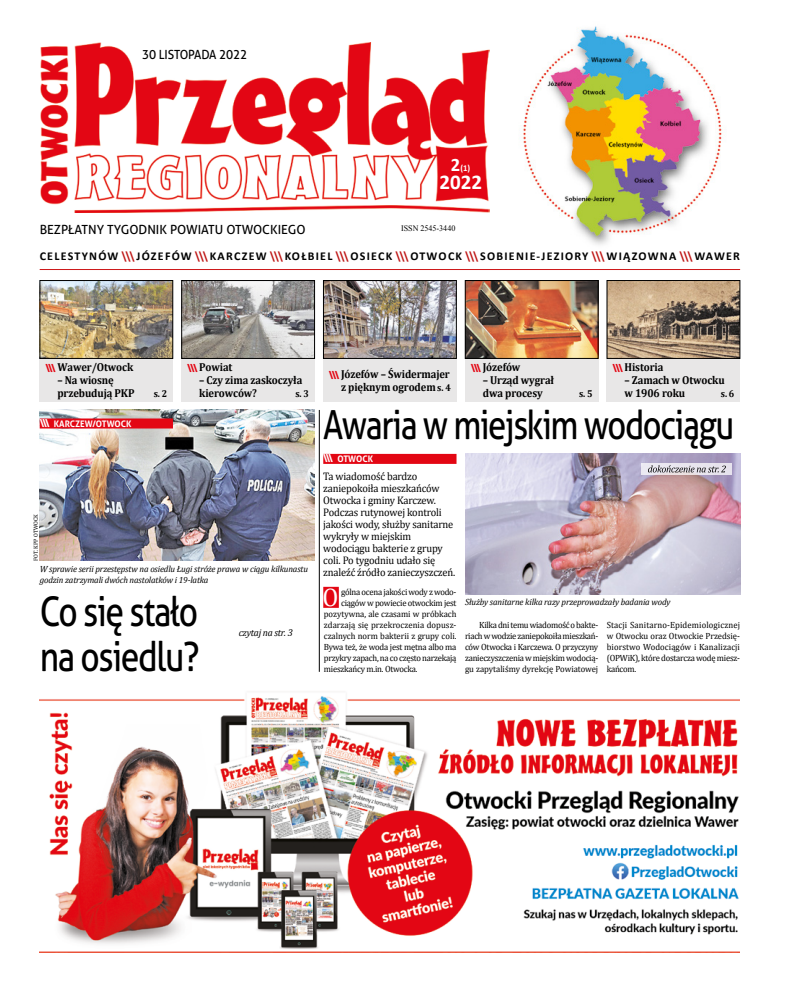
<style>
.page{position:relative;width:794px;height:993px;background:#fff}
.page>*{position:absolute;margin:0;border:0;box-sizing:border-box;transform-origin:0 0}
.t1{font:41px/45px "Aller";letter-spacing:-.04em;color:#000;scale:.82 1}
.t2{font:40px "Aller";letter-spacing:-.04em;color:#000;scale:.82 1}
.t3{font:25.5px "Cambria";color:#fff;scale:.96 1}
.t4{font:700 21px "Calibri";color:#fff}
.t5{font:12.6px "Aller";color:#000}
.t6{font:12.6px "Aller";color:#000;scale:.94 1}
.t7{font:700 12px "Calibri";letter-spacing:.105em;color:#000}
.t8{font:700 11.5px/13px "Cambria";letter-spacing:-.01em;color:#000;scale:.92 1}
.t9{font:11px/12px "Cambria";letter-spacing:-.015em;color:#000;scale:.95 1}
.t10{font:italic 10px "Cambria";letter-spacing:-.025em;color:#000;scale:.96 1}
.t11{font:700 10px "Cambria";color:#000;scale:.92 1}
.t12{font:9px/11px "Cambria";letter-spacing:-.025em;color:#000;text-align:justify;scale:.96 1}
.t13{font:italic 9px/11px "Cambria";letter-spacing:-.015em;color:#000}
.t14{font:9px "Cambria";letter-spacing:.005em;color:#000;scale:.96 1}
.t15{font:9px "Cambria";color:#000;scale:.96 1}
.t16{font:9px "Cambria";letter-spacing:-.005em;color:#000;scale:.96 1}
.t17{font:700 9px "Aller";color:#fff;scale:.96 1}
.t18{font:700 9px "Calibri";color:#fff}
.t19{font:8.4px "Times New Roman";color:#000;scale:.96 1}
.t20{font:6px "Cambria";color:#000;scale:.96 1}
.s1{font-size:19px}
.s2{color:#be1716}
.s3{font-size:11px}
.s4{font-size:10px}
</style>
<div class="page">
<img style="left:40px;top:42px;width:449px;height:170px">
<img style="left:523px;top:26px;width:199px;height:219px">
<div style="left:40px;top:280px;width:133px;height:121px;background:#e8e7e7"></div>
<div style="left:181px;top:280px;width:134px;height:121px;background:#e8e7e7"></div>
<div style="left:323px;top:280px;width:133px;height:121px;background:#e8e7e7"></div>
<div style="left:465px;top:280px;width:133px;height:121px;background:#e8e7e7"></div>
<div style="left:607px;top:280px;width:133px;height:121px;background:#e8e7e7"></div>
<img style="left:42px;top:282px;width:129px;height:74px">
<div style="left:40px;top:280px;width:133px;height:78px;border:1px solid #000"></div>
<img style="left:183px;top:282px;width:130px;height:74px">
<div style="left:181px;top:280px;width:134px;height:78px;border:1px solid #000"></div>
<img style="left:325px;top:282px;width:129px;height:74px">
<div style="left:323px;top:280px;width:133px;height:78px;border:1px solid #000"></div>
<img style="left:467px;top:282px;width:129px;height:74px">
<div style="left:465px;top:280px;width:133px;height:78px;border:1px solid #000"></div>
<img style="left:609px;top:282px;width:129px;height:74px">
<div style="left:607px;top:280px;width:133px;height:78px;border:1px solid #000"></div>
<hr style="left:40px;top:269px;width:700px;height:1px;background:#cd1719">
<img style="left:40px;top:696px;width:700px;height:256px">
<div style="left:323px;top:453px;width:133px;height:10px;background:#e30613"></div>
<div style="left:323px;top:586px;width:16px;height:21px;background:#e30613"></div>
<img style="left:40px;top:410px;width:275px;height:150px">
<img style="left:465px;top:454px;width:275px;height:140px">
<div style="left:40px;top:418px;width:133px;height:10px;background:#e30613"></div>
<svg style="left:641px;top:463px;width:91px;height:11px"></svg>
<svg style="left:648px;top:465px;width:78px;height:7px"></svg>
<hr style="left:319px;top:410px;width:1px;height:261px;background:#000">
<h3 class="t6" style="left:142px;top:46px;width:113px">30 LISTOPADA 2022</h3>
<h3 class="t5" style="left:40px;top:222px;width:267px">BEZPŁATNY TYGODNIK POWIATU OTWOCKIEGO</h3>
<p class="t18" style="left:451px;top:162px;width:21px"><span class="s1">2</span>(1)</p>
<h3 class="t4" style="left:439px;top:169px;width:44px">2022</h3>
<p class="t19" style="left:401px;top:222px;width:58px">ISSN 2545-3440</p>
<h3 class="t7" style="left:40px;top:248px;width:702px">CELESTYNÓW <span class="s2">\\\</span>JÓZEFÓW <span class="s2">\\\</span>KARCZEW <span class="s2">\\\</span>KOŁBIEL <span class="s2">\\\</span>OSIECK <span class="s2">\\\</span>OTWOCK <span class="s2">\\\</span>SOBIENIE-JEZIORY <span class="s2">\\\</span>WIĄZOWNA <span class="s2">\\\</span>WAWER</h3>
<p class="t8" style="left:45px;top:360px;width:97px"><sub>\\\</sub> Wawer/Otwock</p>
<p class="t8" style="left:57px;top:373px;width:85px">– Na wiosnę przebudują PKP</p>
<p class="t17" style="left:40px;top:418px;width:97px"><span class="s3">\\\</span> KARCZEW/OTWOCK</p>
<p class="t11" style="left:154px;top:386px;width:16px">s. 2</p>
<p class="t8" style="left:187px;top:360px;width:51px"><sub>\\\</sub> Powiat</p>
<p class="t8" style="left:199px;top:373px;width:114px">– Czy zima zaskoczyła kierowców?</p>
<p class="t11" style="left:295px;top:386px;width:16px">s. 3</p>
<p class="t20" style="left:32px;top:560px;width:50px;rotate:-90deg">FOT. KPP OTWOCK</p>
<p class="t13" style="left:40px;top:562px;width:270px">W sprawie serii przestępstw na osiedlu Ługi stróże prawa w ciągu kilkunastu godzin zatrzymali dwóch nastolatków i 19-latka</p>
<h1 class="t1" style="left:40px;top:588px;width:196px">Co się stało na osiedlu?</h1>
<p class="t10" style="left:239px;top:625px;width:58px">czytaj na str. 3</p>
<p class="t8" style="left:329px;top:367px;width:134px;text-align:right"><sub>\\\</sub> Józefów – Świdermajer z pięknym ogrodem <span class="s4">s. 4</span></p>
<p class="t8" style="left:471px;top:360px;width:55px"><sub>\\\</sub> Józefów</p>
<p class="t8" style="left:483px;top:373px;width:79px">– Urząd wygrał dwa procesy</p>
<p class="t11" style="left:579px;top:386px;width:16px">s. 5</p>
<p class="t8" style="left:612px;top:360px;width:57px"><sub>\\\</sub> Historia</p>
<p class="t8" style="left:624px;top:373px;width:110px">– Zamach w Otwocku w 1906 roku</p>
<p class="t11" style="left:721px;top:386px;width:16px">s. 6</p>
<h2 class="t2" style="left:323px;top:401px;width:503px">Awaria w miejskim wodociągu</h2>
<p class="t17" style="left:323px;top:453px;width:53px"><span class="s3">\\\</span> OTWOCK</p>
<p class="t9" style="left:323px;top:470px;width:140px">Ta wiadomość bardzo zaniepokoiła mieszkańców<br>Otwocka i gminy Karczew.<br>Podczas rutynowej kontroli jakości wody, służby sanitarne wykryły w miejskim wodociągu bakterie z grupy coli. Po tygodniu udało się znaleźć źródło zanieczyszczeń.</p>
<h3 class="t3" style="left:322px;top:581px;width:18px">O</h3>
<p class="t12" style="left:341px;top:585px;width:122px">gólna ocena jakości wody z wodo-</p>
<p class="t13" style="left:465px;top:596px;width:207px">Służby sanitarne kilka razy przeprowadzały badania wody</p>
<p class="t12" style="left:341px;top:596px;width:122px">ciągów w powiecie otwockim jest</p>
<p class="t16" style="left:324px;top:608px;width:140px">pozytywna, ale czasami w próbkach</p>
<p class="t14" style="left:324px;top:619px;width:140px">zdarzają się przekroczenia dopusz-</p>
<p class="t15" style="left:324px;top:630px;width:140px">czalnych norm bakterii z grupy coli.</p>
<p class="t12" style="left:324px;top:640px;width:140px">Bywa też, że woda jest mętna albo ma</p>
<p class="t12" style="left:324px;top:651px;width:140px">przykry zapach, na co często narzekają</p>
<p class="t12" style="left:324px;top:662px;width:99px">mieszkańcy m.in. Otwocka.</p>
<p class="t12" style="left:465px;top:618px;width:140px;text-indent:14px">Kilka dni temu wiadomość o bakte&shy;riach w wodzie zaniepokoiła mieszkań&shy;ców Otwocka i Karczewa. O przyczyny zanieczyszczenia w miejskim wodocią&shy;gu zapytaliśmy dyrekcję Powiatowej</p>
<p class="t12" style="left:607px;top:618px;width:140px">Stacji Sanitarno-Epidemiologicznej w Otwocku oraz Otwockie Przedsię&shy;biorstwo Wodociągów i Kanalizacji (OPWiK), które dostarcza wodę miesz&shy;kańcom.</p>
</div>
